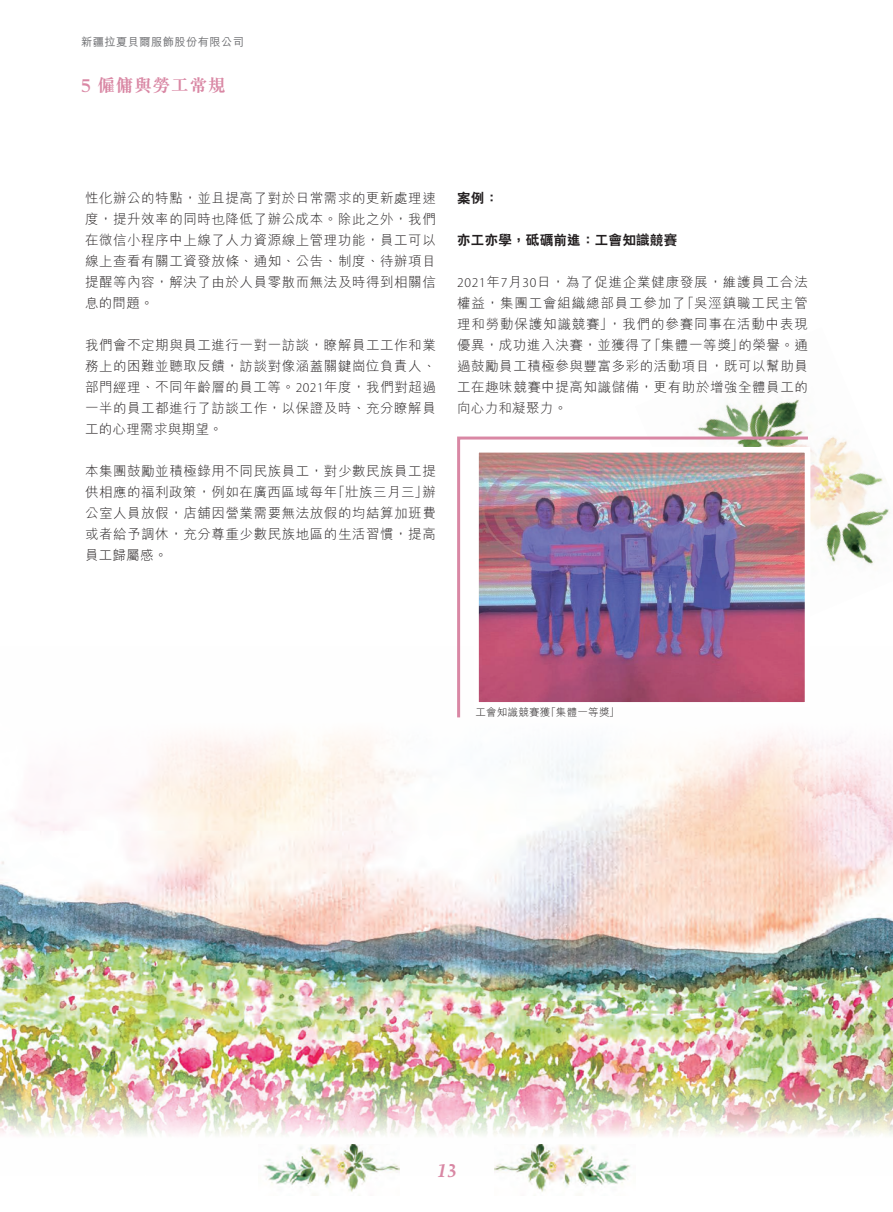
<style>
.page{position:relative;width:893px;height:1212px;background:#fff}
.page>*{position:absolute;margin:0;border:0;box-sizing:border-box;transform-origin:0 0}
.t1{font:700 18px "M Sung HK";letter-spacing:.025em;color:#d987a4}
.t2{font:italic 700 18px "Berling LT Std";color:#d987a4}
.t3{font:300 13.5px/21px "M Hei HK";letter-spacing:.04em;color:#231f20;text-align:justify}
.t4{font:300 13.5px/21px "M Hei HK";letter-spacing:.06em;color:#231f20;text-align:right}
.t5{font:800 13.5px "C Hei 2 HK";letter-spacing:.02em;color:#231f20}
.t6{font:500 11.25px "M Hei HK";letter-spacing:.035em;color:#6c6d70}
.t7{font:300 10.5px "M Hei HK";letter-spacing:.02em;color:#231f20}
.s1{font-family:"Berling LT Std"}
.s2{font-family:"Myriad Pro"}
</style>
<div class="page">
<img style="left:527px;top:1175px;width:99px;height:17px">
<img style="left:268px;top:1175px;width:99px;height:17px">
<img style="left:697px;top:399px;width:193px;height:166px">
<img style="left:0;top:735px;width:893px;height:440px">
<svg style="left:457px;top:435px;width:354px;height:283px"></svg>
<img style="left:480px;top:454px;width:323px;height:247px">
<div style="left:473px;top:447px;width:337px;height:261px;border:6px solid #fff"></div>
<p class="t6" style="left:81px;top:34px;width:164px">新疆拉夏貝爾服飾股份有限公司</p>
<h1 class="t1" style="left:81px;top:73px;width:146px"><span class="s1">5</span> 僱傭與勞工常規</h1>
<p class="t3" style="left:85px;top:187px;width:352px">性化辦公的特點，並且提高了對於日常需求的更新處理速度，提升效率的同時也降低了辦公成本。除此之外，我們在微信小程序中上線了人力資源線上管理功能，員工可以線上查看有關工資發放條、通知、公告、制度、待辦項目提醒等內容，解決了由於人員零散而無法及時得到相關信息的問題。</p>
<p class="t3" style="left:85px;top:334px;width:352px">我們會不定期與員工進行一對一訪談，瞭解員工工作和業務上的困難並聽取反饋，訪談對像涵蓋關鍵崗位負責人、部門經理、不同年齡層的員工等。<span class="s2">2021</span>年度，我們對超過一半的員工都進行了訪談工作，以保證及時、充分瞭解員工的心理需求與期望。</p>
<p class="t3" style="left:85px;top:460px;width:352px;text-align:right">本集團鼓勵並積極錄用不同民族員工，對少數民族員工提辦</p>
<p class="t3" style="left:85px;top:481px;width:352px;text-align:left">供相應的福利政策，例如在廣西區域每年<br>公室人員放假，店舖因營業需要無法放假的均結算加班費或者給予調休，充分尊重少數民族地區的生活習慣，提高員工歸屬感。</p>
<p class="t3" style="left:332px;top:481px;width:97px">「壯族三月三」</p>
<p class="t5" style="left:457px;top:189px;width:43px">案例：</p>
<p class="t5" style="left:457px;top:231px;width:222px">亦工亦學，砥礪前進：工會知識競賽</p>
<p class="t4" style="left:457px;top:271px;width:352px"><span class="s2">2021</span>年 月<span class="s2">7 30</span>日，為了促進企業健康發展，維護員工合法「吳涇鎮職工民主管</p>
<p class="t4" style="left:608px;top:292px;width:201px;text-align:left;text-indent:-151px">權益，集團工會組織總部員工參加了<br>，我們的參賽同事在活動中表現</p>
<p class="t4" style="left:457px;top:313px;width:157px">理和勞動保護知識競賽」</p>
<p class="t3" style="left:738px;top:334px;width:71px">的榮譽。通</p>
<p class="t3" style="left:457px;top:334px;width:352px;text-align:left">優異，成功進入決賽，並獲得了<br>過鼓勵員工積極參與豐富多彩的活動項目，既可以幫助員工在趣味競賽中提高知識儲備，更有助於增強全體員工的向心力和凝聚力。</p>
<p class="t3" style="left:648px;top:334px;width:97px">「集體一等獎」</p>
<p class="t7" style="left:475px;top:705px;width:76px">工會知識競賽獲</p>
<p class="t7" style="left:546px;top:705px;width:75px">「集體一等獎「</p>
<h1 class="t2" style="left:436px;top:1160px;width:22px">13</h1>
</div>
